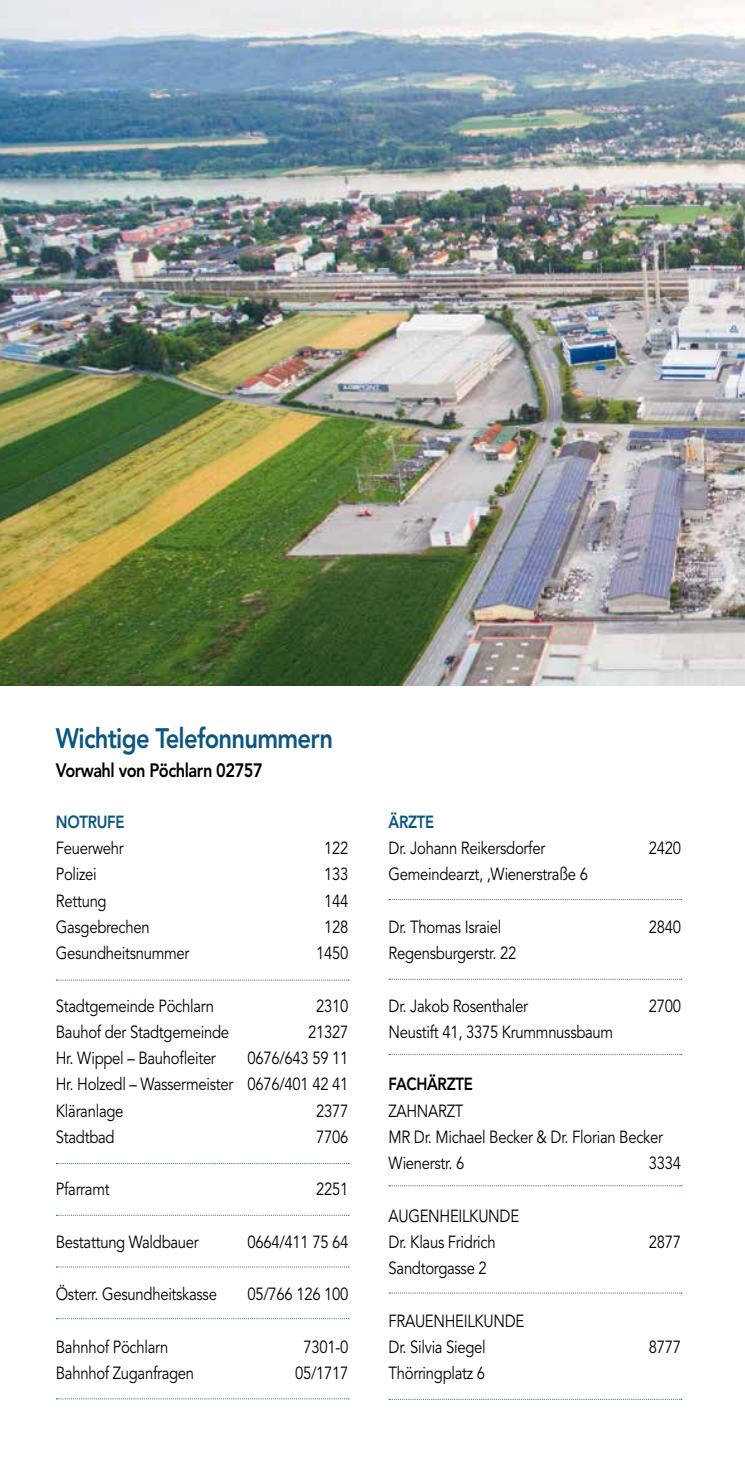
<style>
.page{position:relative;width:745px;height:1474px;background:#fff}
.page>*{position:absolute;margin:0;border:0;box-sizing:border-box;transform-origin:0 0}
.t1{font:800 28px "Avenir";letter-spacing:-.03em;color:#0c5681;scale:.85 1}
.t2{font:800 19.25px "Avenir";letter-spacing:-.03em;color:#000;scale:.85 1}
.t3{font:17.5px/26.2px "Avenir";letter-spacing:-.02em;color:#000;scale:.85 1}
.t4{font:800 17.5px "Avenir";letter-spacing:-.02em;color:#0c5681;scale:.85 1}
.t5{font:800 17.5px "Avenir";color:#000;scale:.85 1}
</style>
<div class="page">
<svg style="left:56px;top:979px;width:293px;height:1px"></svg>
<svg style="left:56px;top:1163px;width:293px;height:1px"></svg>
<svg style="left:56px;top:1214px;width:293px;height:1px"></svg>
<svg style="left:56px;top:1266px;width:293px;height:1px"></svg>
<svg style="left:56px;top:1318px;width:293px;height:1px"></svg>
<svg style="left:56px;top:1398px;width:293px;height:1px"></svg>
<svg style="left:389px;top:899px;width:292px;height:1px"></svg>
<svg style="left:389px;top:978px;width:292px;height:1px"></svg>
<svg style="left:389px;top:1053px;width:292px;height:1px"></svg>
<svg style="left:389px;top:1185px;width:292px;height:1px"></svg>
<svg style="left:389px;top:1292px;width:292px;height:1px"></svg>
<svg style="left:389px;top:1398px;width:292px;height:1px"></svg>
<img style="left:0;top:0;width:744px;height:685px">
<h1 class="t1" style="left:56px;top:721px;width:327px">Wichtige Telefonnummern</h1>
<p class="t2" style="left:56px;top:759px;width:245px">Vorwahl von Pöchlarn 02757</p>
<p class="t4" style="left:56px;top:811px;width:71px">NOTRUFE</p>
<p class="t3" style="left:56px;top:835px;width:81px">Feuerwehr</p>
<p class="t3" style="left:324px;top:835px;width:30px">122</p>
<p class="t3" style="left:56px;top:861px;width:50px">Polizei</p>
<p class="t3" style="left:324px;top:861px;width:30px">133</p>
<p class="t3" style="left:56px;top:887px;width:61px">Rettung</p>
<p class="t3" style="left:324px;top:887px;width:30px">144</p>
<p class="t3" style="left:56px;top:914px;width:112px">Gasgebrechen</p>
<p class="t3" style="left:324px;top:914px;width:30px">128</p>
<p class="t3" style="left:56px;top:940px;width:159px">Gesundheitsnummer</p>
<p class="t3" style="left:316px;top:940px;width:39px">1450</p>
<p class="t3" style="left:56px;top:992px;width:187px">Stadtgemeinde Pöchlarn</p>
<p class="t3" style="left:316px;top:992px;width:39px">2310</p>
<p class="t3" style="left:56px;top:1019px;width:205px">Bauhof der Stadtgemeinde</p>
<p class="t3" style="left:308px;top:1019px;width:49px">21327</p>
<p class="t3" style="left:56px;top:1045px;width:190px">Hr. Wippel – Bauhofleiter</p>
<p class="t3" style="left:56px;top:1045px;width:345px;text-align:justify;text-indent:191px">0676/643 59 11<br>Hr. Holzedl – Wassermeister 0676/401 42 41<br>Kläranlage</p>
<p class="t3" style="left:316px;top:1097px;width:39px">2377</p>
<p class="t3" style="left:56px;top:1124px;width:71px">Stadtbad</p>
<p class="t3" style="left:316px;top:1124px;width:39px">7706</p>
<p class="t3" style="left:56px;top:1176px;width:65px">Pfarramt</p>
<p class="t3" style="left:316px;top:1176px;width:39px">2251</p>
<p class="t3" style="left:56px;top:1229px;width:169px">Bestattung Waldbauer</p>
<p class="t3" style="left:247px;top:1229px;width:120px">0664/411 75 64</p>
<p class="t3" style="left:56px;top:1281px;width:191px">Österr. Gesundheitskasse</p>
<p class="t3" style="left:247px;top:1281px;width:120px">05/766 126 100</p>
<p class="t3" style="left:56px;top:1334px;width:134px">Bahnhof Pöchlarn</p>
<p class="t3" style="left:303px;top:1334px;width:54px">7301-0</p>
<p class="t3" style="left:56px;top:1360px;width:164px">Bahnhof Zuganfragen</p>
<p class="t3" style="left:295px;top:1360px;width:64px">05/1717</p>
<p class="t4" style="left:388px;top:811px;width:45px">ÄRZTE</p>
<p class="t3" style="left:388px;top:835px;width:186px">Dr. Johann Reikersdorfer</p>
<p class="t3" style="left:648px;top:835px;width:39px">2420</p>
<p class="t3" style="left:388px;top:861px;width:236px">Gemeindearzt, ,Wienerstraße 6</p>
<p class="t3" style="left:388px;top:914px;width:134px">Dr. Thomas Israiel</p>
<p class="t3" style="left:648px;top:914px;width:39px">2840</p>
<p class="t3" style="left:388px;top:940px;width:152px">Regensburgerstr. 22</p>
<p class="t3" style="left:388px;top:992px;width:165px">Dr. Jakob Rosenthaler</p>
<p class="t3" style="left:648px;top:992px;width:39px">2700</p>
<p class="t3" style="left:388px;top:1019px;width:266px">Neustift 41, 3375 Krummnussbaum</p>
<p class="t5" style="left:388px;top:1073px;width:12px">FACH</p>
<p class="t5" style="left:427px;top:1073px;width:45px">ÄRZTE</p>
<p class="t3" style="left:388px;top:1097px;width:324px">ZAHNARZT<br>MR Dr. Michael Becker &amp; Dr. Florian Becker<br>Wienerstr. 6</p>
<p class="t3" style="left:648px;top:1150px;width:39px">3334</p>
<p class="t3" style="left:388px;top:1202px;width:155px">AUGENHEILKUNDE<br>Dr. Klaus Fridrich</p>
<p class="t3" style="left:388px;top:1255px;width:117px">Sandtorgasse 2</p>
<p class="t3" style="left:388px;top:1307px;width:161px">FRAUENHEILKUNDE<br>Dr. Silvia Siegel</p>
<p class="t3" style="left:388px;top:1360px;width:115px">Thörringplatz 6</p>
<p class="t3" style="left:648px;top:1229px;width:39px">2877</p>
<p class="t3" style="left:648px;top:1334px;width:39px">8777</p>
</div>
